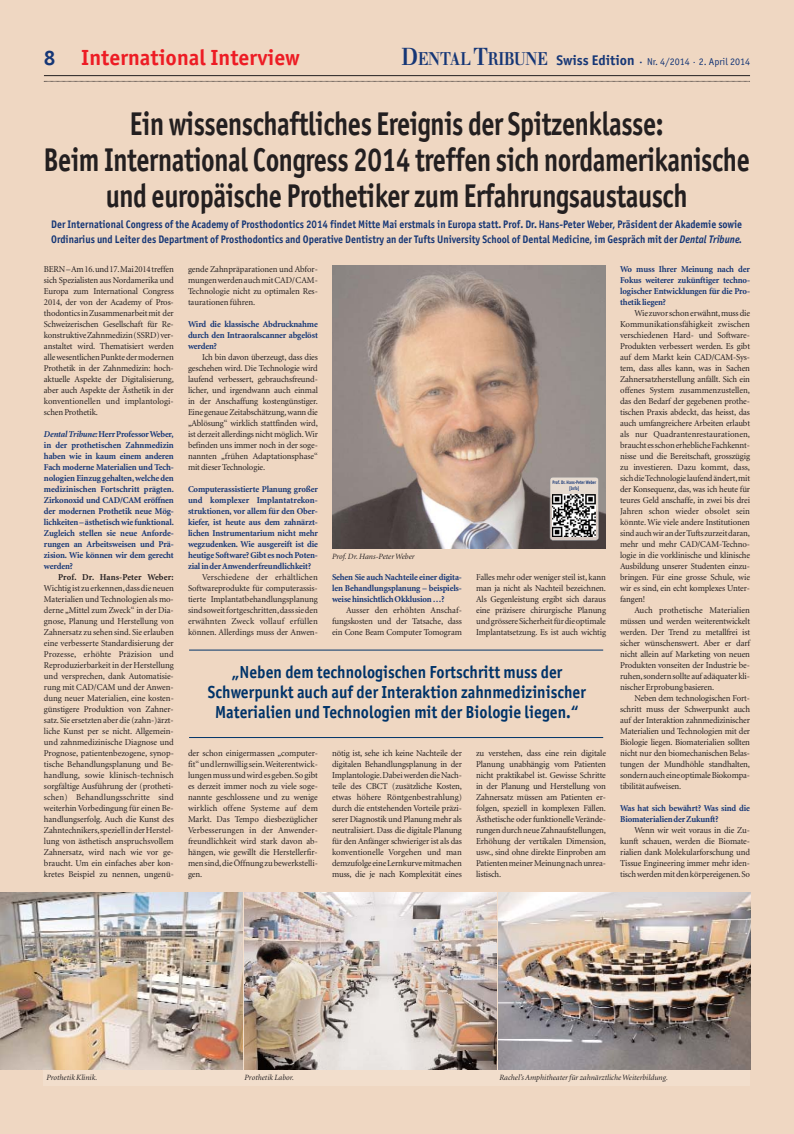
<style>
.page{position:relative;width:794px;height:1134px;background:#efd7c2}
.page>*{position:absolute;margin:0;border:0;box-sizing:border-box;transform-origin:0 0}
.t1{font:700 33px/36px "Officina Sans";letter-spacing:-.015em;color:#231f20;text-align:center;scale:.8 1}
.t2{font:700 22px "Officina Sans";color:#ed1c24}
.t3{font:700 17.5px/20px "Officina Sans";color:#003369;text-align:center;scale:.9 1}
.t4{font:700 11px/15px "Officina Sans";color:#153676;scale:.9 1}
.t5{font:10px "Officina Sans";color:#153676}
.t6{font:9px/11px "Minion";letter-spacing:-.015em;color:#231f20;text-align:justify}
.t7{font:700 9px/11px "Minion";letter-spacing:-.015em;color:#153676;text-align:justify}
.t8{font:700 9px/11px "Minion";letter-spacing:-.015em;color:#153676;text-align:justify;scale:.96 1}
.t9{font:700 9px "Minion";letter-spacing:.01em;color:#231f20}
.t10{font:italic 8px "Minion";color:#231f20}
.t11{font:700 5px/6px "Officina Sans";color:#153676;text-align:center;scale:.79 1}
.s1{font-size:21px;color:#153676}
.s2{font-family:"Walbaum Bold Os F";font-size:24px}
.s3{font-family:"Walbaum Bold Os F";font-size:18px}
.s4{font-weight:700;font-size:14px}
.s5{font-size:14px}
.s6{font-style:italic}
</style>
<div class="page">
<div style="left:44px;top:893px;width:706px;height:193px;background:#f2decc"></div>
<hr style="left:44px;top:75px;width:706px;height:1px;background:#231f20">
<svg style="left:44px;top:81px;width:706px;height:1px"></svg>
<hr style="left:189px;top:650px;width:414px;height:1px;background:#003369">
<hr style="left:189px;top:737px;width:414px;height:1px;background:#003369">
<img style="left:332px;top:266px;width:274px;height:283px">
<img style="left:0;top:893px;width:242px;height:176px">
<img style="left:245px;top:893px;width:251px;height:176px">
<img style="left:499px;top:893px;width:251px;height:176px">
<img style="left:550px;top:477px;width:48px;height:63px">
<div style="left:550px;top:477px;width:49px;height:63px;border:1px solid #939598;border-radius:3px"></div>
<img style="left:553px;top:494px;width:42px;height:43px">
<h2 class="t2" style="left:44px;top:49px;width:257px"><span class="s1">8</span> International Interview</h2>
<p class="t5" style="left:401px;top:58px;width:350px"><span class="s2">D</span><span class="s3">ENTAL</span> <span class="s2">T</span><span class="s3">RIBUNE</span> <span class="s4">Swiss Edition</span> <span class="s5">·</span> Nr. 4/2014 · 2. April 2014</p>
<h1 class="t1" style="left:44px;top:109px;width:884px">Ein wissenschaftliches Ereignis der Spitzenklasse:<br>Beim International Congress 2014 treffen sich nordamerikanische und europäische Prothetiker zum Erfahrungsaustausch</h1>
<p class="t4" style="left:51px;top:218px;width:769px">Der International Congress of the Academy of Prosthodontics 2014 findet Mitte Mai erstmals in Europa statt. Prof. Dr. Hans-Peter Weber, Präsident der Akademie sowie<br>Ordinarius und Leiter des Department of Prosthodontics and Operative Dentistry an der Tufts University School of Dental Medicine, im Gespräch mit der <span class="s6">Dental Tribune.</span></p>
<p class="t6" style="left:44px;top:264px;width:131px">BERN – Am 16. und 17. Mai 2014 treffen sich Spezialisten aus Nordamerika und Europa zum International Congress 2014, der von der Academy of Pros - thodontics in Zusammenarbeit mit der Schweizerischen Gesellschaft für Re&shy;konstruktive Zahnmedizin (SSRD) ver&shy;anstaltet wird. Thematisiert werden alle wesentlichen Punkte der modernen Prothetik in der Zahnmedizin: hoch - aktuelle Aspekte der Digitalisierung, aber auch Aspekte der Ästhetik in der konventionellen und implantologi&shy;schen Prothetik.</p>
<p class="t8" style="left:44px;top:429px;width:137px"><span class="s6">Dental Tribune:</span>Herr Professor Weber, in der prothetischen Zahnmedizin haben wie in kaum einem anderen Fach moderne Materialien und Tech&shy;nologien Einzug gehalten, welche den medizinischen Fortschritt prägten.<br>Zirkonoxid und CAD/CAM eröffnen der modernen Prothetik neue Mög&shy;lichkeiten – ästhetisch wie funktional.<br>Zugleich stellen sie neue Anforde - rungen an Arbeitsweisen und Prä - zision. Wie können wir dem gerecht werden?</p>
<p class="t9" style="left:58px;top:574px;width:117px">Prof. Dr. Hans-Peter Weber:</p>
<p class="t6" style="left:44px;top:583px;width:131px">Wichtig ist zu erkennen, dass die neuen Materialien und Technologien als mo&shy;derne „Mittel zum Zweck“ in der Dia&shy;gnose, Planung und Herstellung von Zahn ersatz zu sehen sind. Sie erlauben eine verbesserte Standardisierung der Prozesse, erhöhte Präzision und Repro duzierbarkeit in der Herstellung und versprechen, dank Automatisie&shy;rung mit CAD/CAM und der Anwen&shy;dung neuer Materialien, eine kosten&shy;günstigere Produktion von Zahner&shy;satz. Sie ersetzten aber die (zahn-)ärzt&shy;liche Kunst per se nicht. Allgemein&shy;und zahnme dizinische Diagnose und Prognose, patientenbezogene, synop&shy;tische Behandlungsplanung und Be&shy;handlung, sowie klinisch-technisch sorgfältige Ausführung der (protheti&shy;schen) Behandlungsschritte sind weiterhin Vorbedingung für einen Be&shy;handlungserfolg. Auch die Kunst des Zahntechnikers, speziell in der Herstel&shy;lung von ästhetisch anspruchsvollem Zahnersatz, wird nach wie vor ge&shy;braucht. Um ein einfaches aber kon&shy;kretes Beispiel zu nennen, ungenü-</p>
<p class="t6" style="left:188px;top:264px;width:131px">gende Zahnpräparationen und Abfor&shy;mungen werden auch mit CAD/ CAM-Technologie nicht zu optimalen Res&shy;taurationen führen.</p>
<p class="t7" style="left:188px;top:319px;width:131px">Wird die klassische Abdrucknahme durch den Intraoralscanner abgelöst werden?</p>
<p class="t6" style="left:188px;top:352px;width:131px;text-indent:14px">Ich bin davon überzeugt, dass dies geschehen wird. Die Technologie wird laufend verbessert, gebrauchsfreund&shy;licher, und irgendwann auch einmal in der Anschaffung kostengünstiger.<br>Eine genaue Zeitabschätzung, wann die „Ablösung“ wirklich stattfinden wird, ist derzeit allerdings nicht möglich. Wir befinden uns immer noch in der soge&shy;nannten „frühen Adaptationsphase“ mit dieser Technologie.</p>
<p class="t7" style="left:188px;top:484px;width:131px">Computerassistierte Planung großer und komplexer Implantatrekon&shy;struktionen, vor allem für den Ober&shy;kiefer, ist heute aus dem zahnärzt&shy;lichen Instrumentarium nicht mehr wegzudenken. Wie ausgereift ist die heutige Software? Gibt es noch Poten&shy;zial in der Anwenderfreundlichkeit?</p>
<p class="t6" style="left:188px;top:572px;width:131px;text-indent:14px">Verschiedene der erhältlichen Softwareprodukte für computerassis&shy;tierte Implantatbehandlungsplanung sind soweit fortgeschritten, dass sie den erwähnten Zweck vollauf erfüllen können. Allerdings muss der Anwen-</p>
<p class="t10" style="left:332px;top:554px;width:84px">Prof. Dr. Hans-Peter Weber</p>
<p class="t7" style="left:332px;top:572px;width:131px">Sehen Sie auch Nachteile einer digita&shy;len Behandlungsplanung – beispiels&shy;weise hinsichtlich Okklusion …?</p>
<p class="t6" style="left:332px;top:605px;width:131px;text-indent:14px">Ausser den erhöhten Anschaf&shy;fungskosten und der Tatsache, dass ein Cone Beam Computer Tomogram</p>
<p class="t11" style="left:552px;top:479px;width:57px">Prof. Dr. Hans-Peter Weber [Info]</p>
<p class="t6" style="left:476px;top:572px;width:131px">Falles mehr oder weniger steil ist, kann man ja nicht als Nachteil bezeichnen.<br>Als Gegenleistung ergibt sich daraus eine präzisere chirurgische Planung und grössere Sicherheit für die optimale Implantatsetzung. Es ist auch wichtig</p>
<h3 class="t3" style="left:208px;top:664px;width:421px">„Neben dem technologischen Fortschritt muss der<br>Schwerpunkt auch auf der Interaktion zahnmedizinischer<br>Materialien und Technologien mit der Biologie liegen.“</h3>
<p class="t6" style="left:188px;top:748px;width:131px">der schon einigermassen „computer&shy;fit“ und lernwillig sein. Weiterentwick&shy;lungen muss und wird es geben. So gibt es derzeit immer noch zu viele soge&shy;nannte geschlossene und zu wenige wirklich offene Systeme auf dem Markt. Das Tempo diesbezüglicher Verbesserungen in der Anwender&shy;freundlichkeit wird stark davon ab&shy;hängen, wie gewillt die Herstellerfir&shy;men sind, die Öffnung zu bewerkstelli&shy;gen.</p>
<p class="t6" style="left:332px;top:748px;width:131px">nötig ist, sehe ich keine Nachteile der digitalen Behandlungsplanung in der Implantologie. Dabei werden die Nach&shy;teile des CBCT (zusätzliche Kosten, etwas höhere Röntgenbestrahlung) durch die entstehenden Vorteile präzi&shy;serer Diagnostik und Planung mehr als neutralisiert. Dass die digitale Planung für den Anfänger schwieriger ist als das konventionelle Vorgehen und man demzufolge eine Lernkurve mitmachen muss, die je nach Komplexität eines</p>
<p class="t6" style="left:476px;top:748px;width:131px">zu verstehen, dass eine rein digitale Planung unabhängig vom Patienten nicht praktikabel ist. Gewisse Schritte in der Planung und Herstellung von Zahn ersatz müssen am Patienten er - folgen, speziell in komplexen Fällen.<br>Ästhetische oder funktionelle Verände&shy;rungen durch neue Zahn aufstellungen, Erhöhung der vertikalen Dimension, usw., sind ohne direkte Einproben am Patienten meiner Meinung nach unrea&shy;listisch.</p>
<p class="t7" style="left:620px;top:264px;width:131px">Wo muss Ihrer Meinung nach der Fokus weiterer zukünftiger techno - logischer Entwicklungen für die Pro&shy;thetik liegen?</p>
<p class="t6" style="left:620px;top:308px;width:131px;text-indent:14px">Wie zuvor schon erwähnt, muss die Kommunikationsfähigkeit zwischen verschiedenen Hard- und Software-Produkten verbessert werden. Es gibt auf dem Markt kein CAD/CAM-Sys&shy;tem, dass alles kann, was in Sachen Zahn ersatzherstellung anfällt. Sich ein offenes System zusammenzustellen, das den Bedarf der gegebenen prothe - tischen Praxis abdeckt, das heisst, das auch umfangreichere Arbeiten erlaubt als nur Quadrantenrestaurationen, braucht es schon erhebliche Fachkennt&shy;nisse und die Bereitschaft, grosszügig zu investieren. Dazu kommt, dass, sich die Technologie laufend ändert, mit der Konsequenz, das, was ich heute für teures Geld anschaffe, in zwei bis drei Jahren schon wieder obsolet sein könnte. Wie viele andere Institutionen sind auch wir an der Tufts zurzeit daran, mehr und mehr CAD/CAM-Techno - logie in die vorklinische und klinische Ausbildung unserer Studenten einzu&shy;bringen. Für eine grosse Schule, wie wir es sind, ein echt komplexes Unter&shy;fangen!</p>
<p class="t6" style="left:620px;top:605px;width:131px;text-indent:14px">Auch prothetische Materialien müssen und werden weiterentwickelt werden. Der Trend zu metallfrei ist sicher wünschenswert. Aber er darf nicht allein auf Marketing von neuen Produkten vonseiten der Industrie be&shy;ruhen, sondern sollte auf adäquater kli&shy;nischer Erprobung basieren.</p>
<p class="t6" style="left:620px;top:693px;width:131px;text-indent:14px">Neben dem technologischen Fort&shy;schritt muss der Schwerpunkt auch auf der Interaktion zahnmedizinischer Materialien und Technologien mit der Biologie liegen. Biomaterialien sollten nicht nur den biomechanischen Belas&shy;tungen der Mundhöhle standhalten, sondern auch eine optimale Biokompa&shy;tibilität aufweisen.</p>
<p class="t7" style="left:620px;top:803px;width:131px">Was hat sich bewährt? Was sind die<br>Biomaterialien der Zukunft?</p>
<p class="t6" style="left:620px;top:825px;width:131px;text-indent:14px">Wenn wir weit voraus in die Zu&shy;kunft schauen, werden die Biomate - rialien dank Molekularforschung und Tissue Engineering immer mehr iden&shy;tisch werden mit den körpereigenen. So</p>
<p class="t10" style="left:47px;top:1074px;width:52px">Prothetik Klinik.</p>
<p class="t10" style="left:245px;top:1074px;width:51px">Prothetik Labor.</p>
<p class="t10" style="left:499px;top:1074px;width:170px">Rachel’s Amphitheater für zahnärztliche Weiterbildung.</p>
</div>
